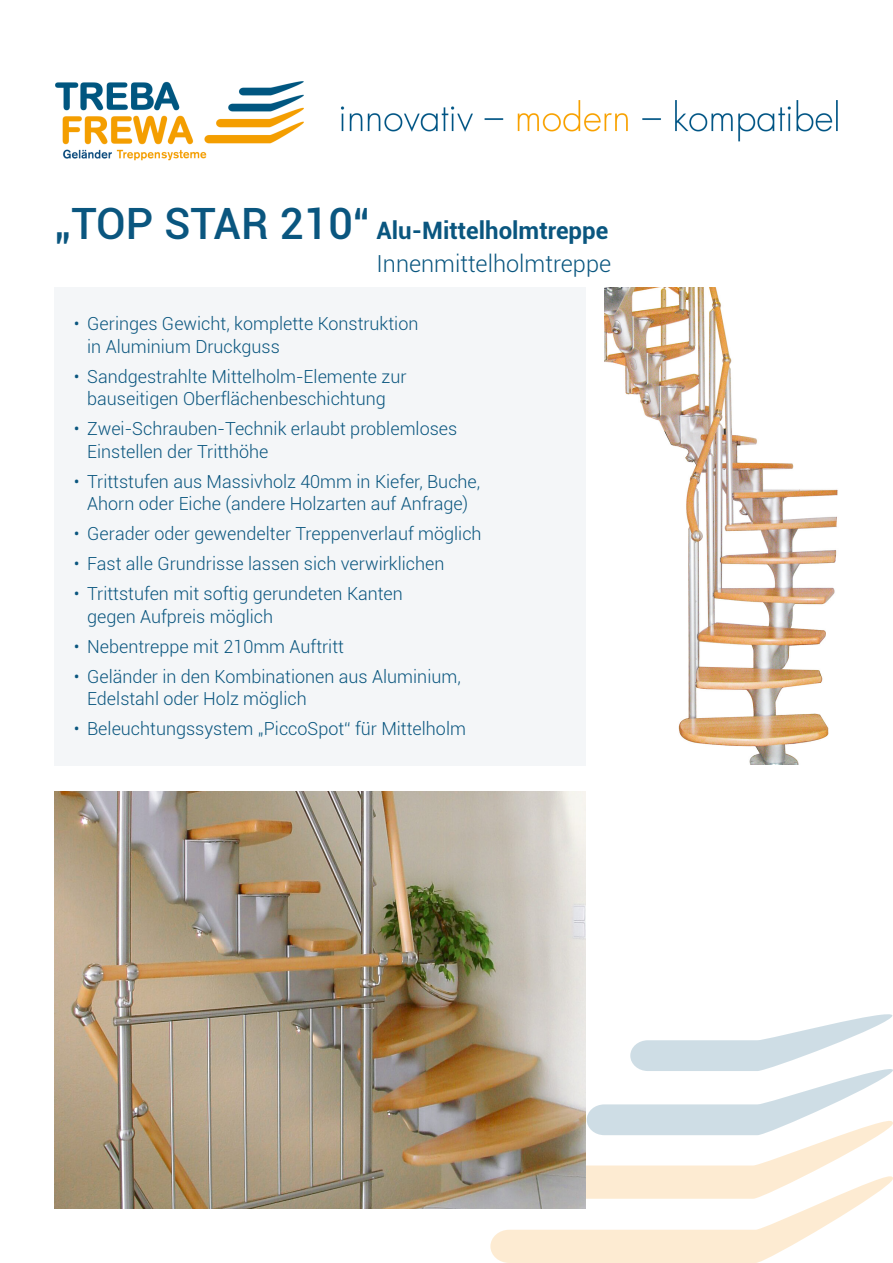
<style>
.page{position:relative;width:893px;height:1263px;background:#fff}
.page>*{position:absolute;margin:0;border:0;box-sizing:border-box;transform-origin:0 0}
.t1{font:500 43.2px "Roboto";color:#0a567f}
.t2{font:700 24px "Roboto";color:#0a567f}
.t3{font:300 23.55px "Roboto";color:#0a567f}
.t4{font:300 18px/22.5px "Roboto";color:#0a567f}
</style>
<div class="page">
<img style="left:55px;top:81px;width:783px;height:80px">
<div style="left:54px;top:287px;width:531px;height:478px;background:#f4f6f8"></div>
<svg style="left:490px;top:1013px;width:403px;height:250px"></svg>
<img style="left:54px;top:791px;width:531px;height:418px">
<img style="left:605px;top:287px;width:233px;height:477px">
<h1 class="t1" style="left:54px;top:193px;width:318px">„TOP STAR 210“</h1>
<h2 class="t2" style="left:377px;top:213px;width:233px">Alu-Mittelholmtreppe</h2>
<h3 class="t3" style="left:377px;top:247px;width:236px">Innenmittelholmtreppe</h3>
<p class="t4" style="left:87px;top:312px;width:333px;text-indent:-14px">• Geringes Gewicht, komplette Konstruktion in Aluminium Druckguss</p>
<p class="t4" style="left:74px;top:365px;width:334px;text-align:center">• Sandgestrahlte Mittelholm-Elemente zur bauseitigen Oberflächenbeschichtung</p>
<p class="t4" style="left:87px;top:417px;width:372px;text-indent:-14px">• Zwei-Schrauben-Technik erlaubt problemloses<br>Einstellen der Tritthöhe</p>
<p class="t4" style="left:74px;top:470px;width:408px;text-align:center">• Trittstufen aus Massivholz 40mm in Kiefer, Buche,<br>Ahorn oder Eiche (andere Holzarten auf Anfrage)</p>
<p class="t4" style="left:74px;top:522px;width:409px">• Gerader oder gewendelter Treppenverlauf möglich</p>
<p class="t4" style="left:74px;top:552px;width:372px">• Fast alle Grundrisse lassen sich verwirklichen</p>
<p class="t4" style="left:87px;top:582px;width:317px;text-indent:-14px">• Trittstufen mit softig gerundeten Kanten gegen Aufpreis möglich</p>
<p class="t4" style="left:74px;top:635px;width:272px">• Nebentreppe mit 210mm Auftritt</p>
<p class="t4" style="left:87px;top:665px;width:375px;text-indent:-14px">• Geländer in den Kombinationen aus Aluminium,<br>Edelstahl oder Holz möglich</p>
<p class="t4" style="left:74px;top:717px;width:394px">• Beleuchtungssystem „PiccoSpot“ für Mittelholm</p>
</div>
